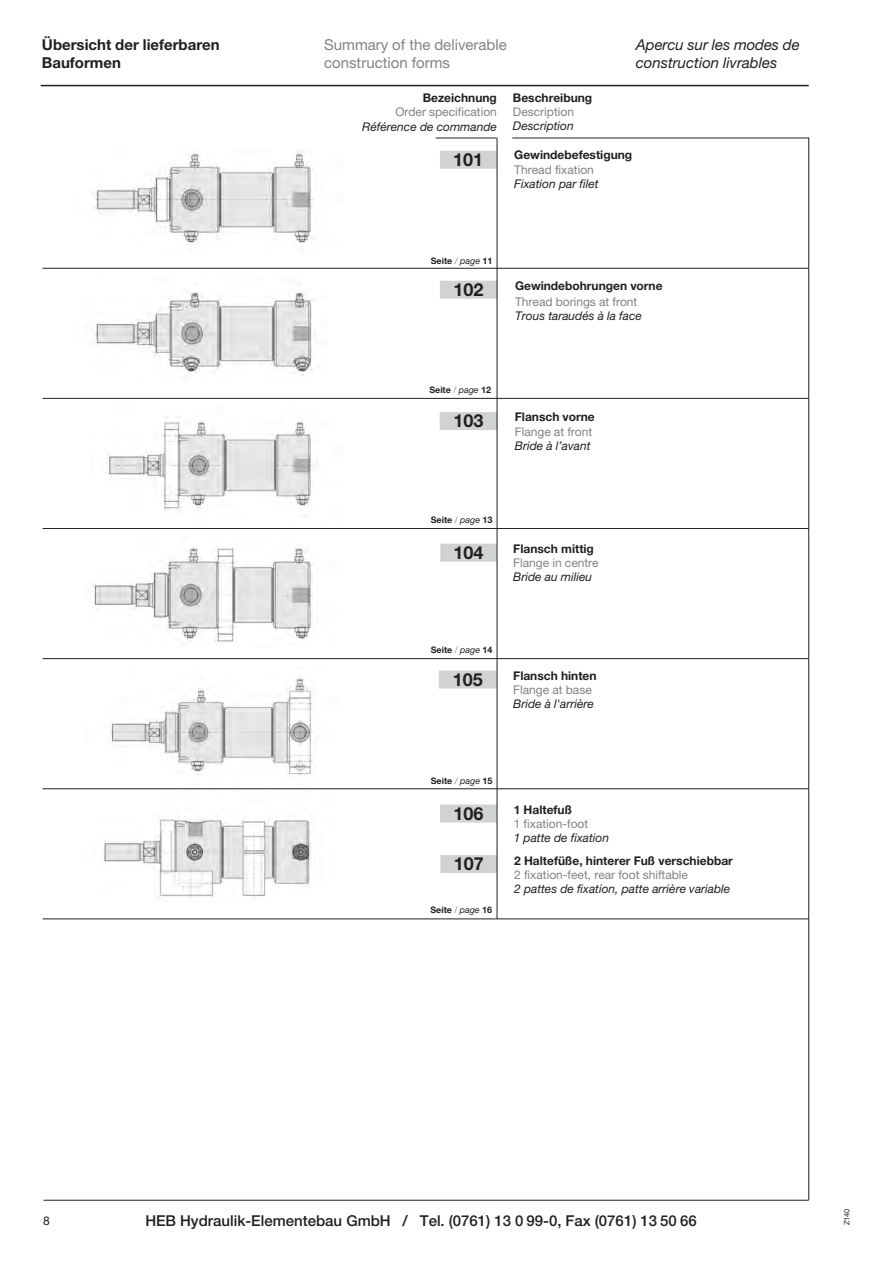
<style>
.page{position:relative;width:893px;height:1263px;background:#fff}
.page>*{position:absolute;margin:0;border:0;box-sizing:border-box;transform-origin:0 0}
.t1{font:700 18px "Helvetica Neue LT Std";color:#231f20}
.t2{font:500 15px "Helvetica Neue LT Std";color:#231f20}
.t3{font:15px "Helvetica Neue LT Std";color:#808285}
.t4{font:italic 15px "Helvetica Neue LT Std";color:#231f20}
.t5{font:700 15px "Helvetica Neue LT Std";color:#231f20}
.t6{font:italic 12px "Helvetica Neue LT Std";color:#231f20}
.t7{font:12px "Helvetica Neue LT Std";color:#808285}
.t8{font:700 12px "Helvetica Neue LT Std";color:#231f20}
.t9{font:12px "Helvetica Neue LT Std";color:#231f20}
.t10{font:700 9px "Helvetica Neue LT Std";color:#231f20}
.t11{font:7.5px "Helvetica Neue LT Std";color:#231f20}
.s1{font-weight:400;color:#808285}
.s2{font-weight:400;font-style:italic}
</style>
<div class="page">
<img style="left:94px;top:292px;width:221px;height:84px">
<div style="left:440px;top:281px;width:57px;height:18px;background:#d1d2d4"></div>
<img style="left:94px;top:149px;width:220px;height:94px">
<img style="left:106px;top:417px;width:207px;height:94px">
<img style="left:92px;top:546px;width:221px;height:97px">
<img style="left:86px;top:677px;width:252px;height:113px">
<img style="left:103px;top:818px;width:209px;height:80px">
<div style="left:440px;top:855px;width:57px;height:18px;background:#d1d2d4"></div>
<div style="left:440px;top:804px;width:57px;height:18px;background:#d1d2d4"></div>
<div style="left:439px;top:670px;width:58px;height:18px;background:#d1d2d4"></div>
<div style="left:440px;top:544px;width:57px;height:18px;background:#d1d2d4"></div>
<div style="left:440px;top:412px;width:57px;height:18px;background:#d1d2d4"></div>
<hr style="left:43px;top:268px;width:765px;height:1px;background:#231f20">
<hr style="left:43px;top:398px;width:766px;height:1px;background:#231f20">
<hr style="left:43px;top:528px;width:766px;height:1px;background:#231f20">
<hr style="left:43px;top:658px;width:766px;height:1px;background:#231f20">
<hr style="left:43px;top:788px;width:766px;height:1px;background:#231f20">
<hr style="left:43px;top:918px;width:766px;height:1px;background:#231f20">
<div style="left:440px;top:151px;width:57px;height:18px;background:#d1d2d4"></div>
<hr style="left:43px;top:1200px;width:766px;height:1px;background:#231f20">
<hr style="left:41px;top:85px;width:768px;height:1px;background:#231f20">
<hr style="left:808px;top:138px;width:1px;height:1062px;background:#231f20">
<hr style="left:436px;top:138px;width:61px;height:1px;background:#231f20">
<hr style="left:512px;top:138px;width:297px;height:1px;background:#231f20">
<hr style="left:497px;top:138px;width:1px;height:781px;background:#231f20">
<p class="t5" style="left:42px;top:39px;width:179px">Übersicht der lieferbaren</p>
<p class="t3" style="left:324px;top:39px;width:184px">Summary of the deliverable</p>
<p class="t4" style="left:636px;top:39px;width:165px">Apercu sur les modes de</p>
<p class="t5" style="left:42px;top:57px;width:81px">Bauformen</p>
<p class="t3" style="left:324px;top:57px;width:127px">construction forms</p>
<p class="t4" style="left:636px;top:57px;width:143px">construction livrables</p>
<p class="t8" style="left:423px;top:93px;width:76px">Bezeichnung</p>
<p class="t7" style="left:395px;top:108px;width:103px">Order specification</p>
<p class="t6" style="left:362px;top:122px;width:136px">Référence de commande</p>
<h1 class="t1" style="left:453px;top:153px;width:32px">101</h1>
<p class="t8" style="left:513px;top:93px;width:81px">Beschreibung</p>
<p class="t7" style="left:513px;top:107px;width:63px">Description</p>
<p class="t6" style="left:513px;top:122px;width:62px">Description</p>
<p class="t8" style="left:514px;top:151px;width:119px">Gewindebefestigung</p>
<p class="t7" style="left:514px;top:165px;width:81px">Thread fixation</p>
<p class="t6" style="left:514px;top:179px;width:86px">Fixation par filet</p>
<p class="t10" style="left:431px;top:257px;width:63px">Seite <span class="s1">/</span> <span class="s2">page</span> 11</p>
<h1 class="t1" style="left:454px;top:283px;width:32px">102</h1>
<p class="t8" style="left:515px;top:281px;width:149px">Gewindebohrungen vorne</p>
<p class="t7" style="left:515px;top:297px;width:124px">Thread borings at front</p>
<p class="t6" style="left:515px;top:312px;width:128px">Trous taraudés à la face</p>
<p class="t10" style="left:429px;top:386px;width:63px">Seite <span class="s1">/</span> <span class="s2">page</span> 12</p>
<h1 class="t1" style="left:453px;top:414px;width:32px">103</h1>
<p class="t8" style="left:515px;top:413px;width:82px">Flansch vorne</p>
<p class="t7" style="left:515px;top:427px;width:79px">Flange at front</p>
<p class="t6" style="left:515px;top:442px;width:77px">Bride à l’avant</p>
<p class="t10" style="left:431px;top:517px;width:63px">Seite <span class="s1">/</span> <span class="s2">page</span> 13</p>
<h1 class="t1" style="left:454px;top:546px;width:32px">104</h1>
<p class="t8" style="left:513px;top:544px;width:82px">Flansch mittig</p>
<p class="t7" style="left:513px;top:558px;width:87px">Flange in centre</p>
<p class="t6" style="left:513px;top:573px;width:81px">Bride au milieu</p>
<p class="t10" style="left:431px;top:647px;width:63px">Seite <span class="s1">/</span> <span class="s2">page</span> 14</p>
<h1 class="t1" style="left:453px;top:673px;width:32px">105</h1>
<p class="t8" style="left:513px;top:671px;width:85px">Flansch hinten</p>
<p class="t7" style="left:513px;top:685px;width:80px">Flange at base</p>
<p class="t6" style="left:513px;top:700px;width:82px">Bride à l'arrière</p>
<p class="t10" style="left:431px;top:777px;width:63px">Seite <span class="s1">/</span> <span class="s2">page</span> 15</p>
<h1 class="t1" style="left:453px;top:807px;width:32px">106</h1>
<h1 class="t1" style="left:454px;top:857px;width:32px">107</h1>
<p class="t10" style="left:430px;top:906px;width:63px">Seite <span class="s1">/</span> <span class="s2">page</span> 16</p>
<p class="t8" style="left:514px;top:805px;width:60px">1 Haltefuß</p>
<p class="t7" style="left:514px;top:819px;width:76px">1 fixation-foot</p>
<p class="t6" style="left:514px;top:834px;width:97px">1 patte de fixation</p>
<p class="t8" style="left:514px;top:856px;width:220px">2 Haltefüße, hinterer Fuß verschiebbar</p>
<p class="t7" style="left:514px;top:870px;width:175px">2 fixation-feet, rear foot shiftable</p>
<p class="t6" style="left:514px;top:885px;width:218px">2 pattes de fixation, patte arrière variable</p>
<p class="t9" style="left:43px;top:1216px;width:8px">8</p>
<p class="t2" style="left:145px;top:1215px;width:553px">HEB Hydraulik-Elementebau GmbH / Tel. (0761) 13 0 99-0, Fax (0761) 13 50 66</p>
<p class="t11" style="left:844px;top:1225px;width:19px;rotate:-90deg">Z140</p>
</div>
